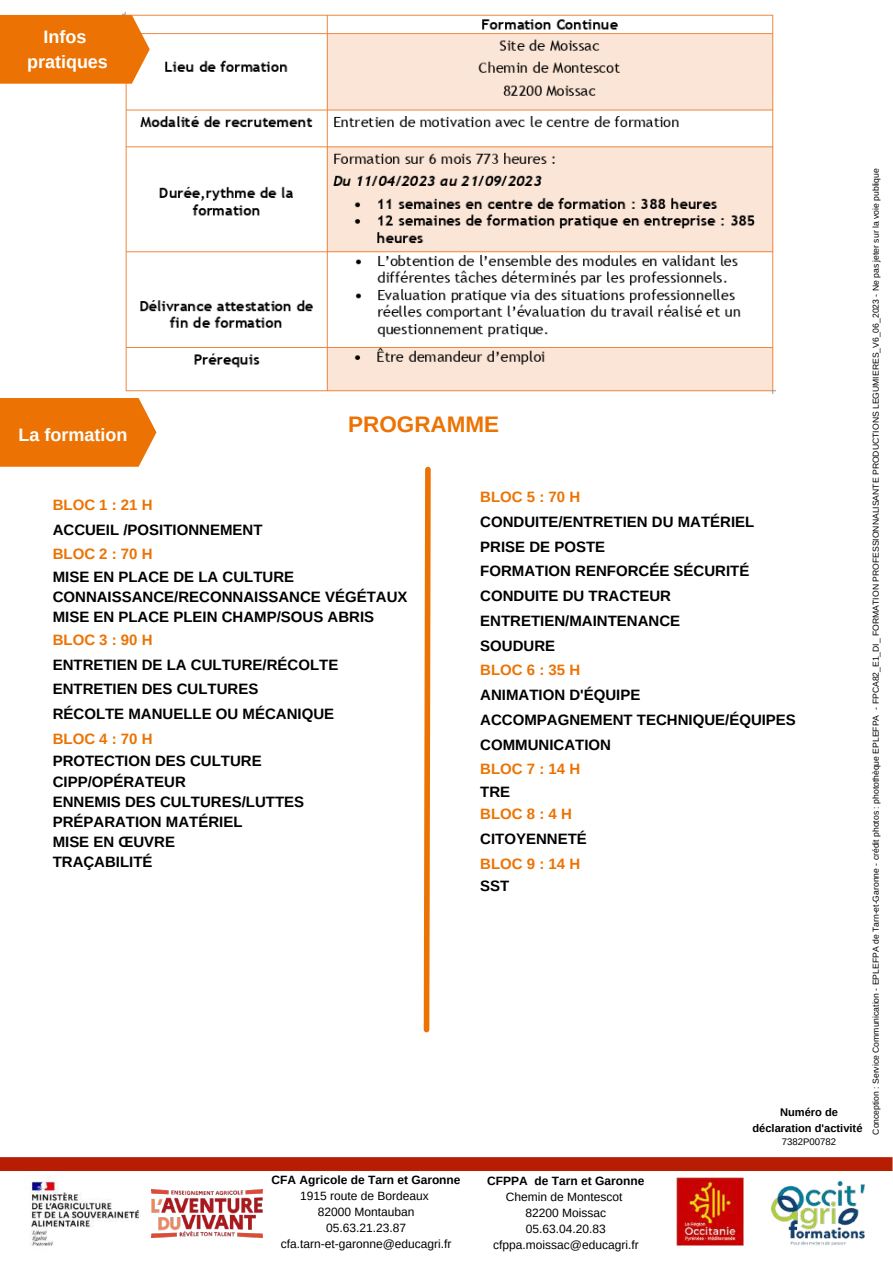
<style>
.page{position:relative;width:893px;height:1264px;background:#fff}
.page>*{position:absolute;margin:0;border:0;box-sizing:border-box;transform-origin:0 0}
.t1{font:700 22.5px "Arimo";color:#ec7303}
.t2{font:700 18px/24.8px "Arimo";color:#fff;text-align:center}
.t3{font:700 15px/24.8px "Arimo";color:#000}
.t4{font:700 15px "Arimo";color:#ec7303}
.t5{font:12px/16px "Arimo";color:#000;text-align:center}
.t6{font:700 12px "Arimo";color:#000}
.t7{font:700 11.1px/15.1px "Arimo";color:#000;text-align:center}
.t8{font:9.6px "Arimo";color:#000}
.t9{font:8.55px "Arimo";color:#000}
</style>
<div class="page">
<svg style="left:0;top:1157px;width:892px;height:13px;background:#b61f04"></svg>
<div style="left:0;top:398px;width:156px;height:68px;background:#ec7303"></div>
<img style="left:122px;top:13px;width:653px;height:381px">
<svg style="left:0;top:15px;width:150px;height:69px;background:#ed7b12"></svg>
<img style="left:676px;top:1177px;width:67px;height:68px">
<img style="left:25px;top:1175px;width:115px;height:71px">
<img style="left:771px;top:1181px;width:93px;height:64px">
<svg style="left:423px;top:466px;width:8px;height:567px"></svg>
<img style="left:151px;top:1189px;width:111px;height:48px">
<p class="t2" style="left:27px;top:24px;width:82px">Infos pratiques</p>
<p class="t2" style="left:18px;top:422px;width:110px">La formation</p>
<h1 class="t1" style="left:348px;top:411px;width:152px">PROGRAMME</h1>
<p class="t4" style="left:53px;top:496px;width:101px">BLOC 1 : 21 H</p>
<p class="t3" style="left:53px;top:517px;width:211px">ACCUEIL /POSITIONNEMENT</p>
<p class="t4" style="left:53px;top:545px;width:101px">BLOC 2 : 70 H</p>
<p class="t3" style="left:53px;top:566px;width:356px;line-height:20.2px">MISE EN PLACE DE LA CULTURE<br>CONNAISSANCE/RECONNAISSANCE VÉGÉTAUX<br>MISE EN PLACE PLEIN CHAMP/SOUS ABRIS</p>
<p class="t4" style="left:53px;top:631px;width:101px">BLOC 3 : 90 H</p>
<p class="t3" style="left:53px;top:652px;width:287px">ENTRETIEN DE LA CULTURE/RÉCOLTE<br>ENTRETIEN DES CULTURES<br>RÉCOLTE MANUELLE OU MÉCANIQUE</p>
<p class="t4" style="left:53px;top:730px;width:101px">BLOC 4 : 70 H</p>
<p class="t3" style="left:53px;top:751px;width:253px;line-height:20.2px">PROTECTION DES CULTURE<br>CIPP/OPÉRATEUR<br>ENNEMIS DES CULTURES/LUTTES<br>PRÉPARATION MATÉRIEL<br>MISE EN ŒUVRE<br>TRAÇABILITÉ</p>
<p class="t4" style="left:480px;top:488px;width:101px">BLOC 5 : 70 H</p>
<p class="t3" style="left:480px;top:509px;width:275px">CONDUITE/ENTRETIEN DU MATÉRIEL<br>PRISE DE POSTE<br>FORMATION RENFORCÉE SÉCURITÉ<br>CONDUITE DU TRACTEUR<br>ENTRETIEN/MAINTENANCE<br>SOUDURE</p>
<p class="t4" style="left:480px;top:661px;width:101px">BLOC 6 : 35 H</p>
<p class="t3" style="left:480px;top:682px;width:317px">ANIMATION D'ÉQUIPE<br>ACCOMPAGNEMENT TECHNIQUE/ÉQUIPES<br>COMMUNICATION</p>
<p class="t4" style="left:480px;top:760px;width:101px">BLOC 7 : 14 H</p>
<p class="t3" style="left:480px;top:779px;width:31px">TRE</p>
<p class="t4" style="left:480px;top:805px;width:93px">BLOC8:4H</p>
<p class="t3" style="left:480px;top:826px;width:108px">CITOYENNETÉ</p>
<p class="t4" style="left:480px;top:855px;width:101px">BLOC 9 : 14 H</p>
<p class="t3" style="left:480px;top:873px;width:31px">SST</p>
<p class="t7" style="left:752px;top:1104px;width:111px">Numéro de déclaration d'activité</p>
<p class="t8" style="left:781px;top:1136px;width:56px">7382P00782</p>
<p class="t9" style="left:871px;top:1134px;width:967px;rotate:-90deg">Conception : Service Communication - EPLEFPA de Tarn-et-Garonne - crédit photos : photothèque EPLEFPA - FPCA82_E1_DI_ FORMATION PROFESSIONNALISANTE PRODUCTIONS LEGUMIERES_V6_06_2023 - Ne pas jeter sur la voie publique</p>
<p class="t6" style="left:271px;top:1172px;width:191px">CFA Agricole de Tarn et Garonne</p>
<p class="t5" style="left:281px;top:1187px;width:172px">1915 route de Bordeaux<br>82000 Montauban<br>05.63.21.23.87 cfa.tarn-et-garonne@educagri.fr</p>
<p class="t6" style="left:487px;top:1174px;width:159px">CFPPA de Tarn et Garonne</p>
<p class="t5" style="left:493px;top:1189px;width:147px">Chemin de Montescot<br>82200 Moissac<br>05.63.04.20.83 cfppa.moissac@educagri.fr</p>
</div>
